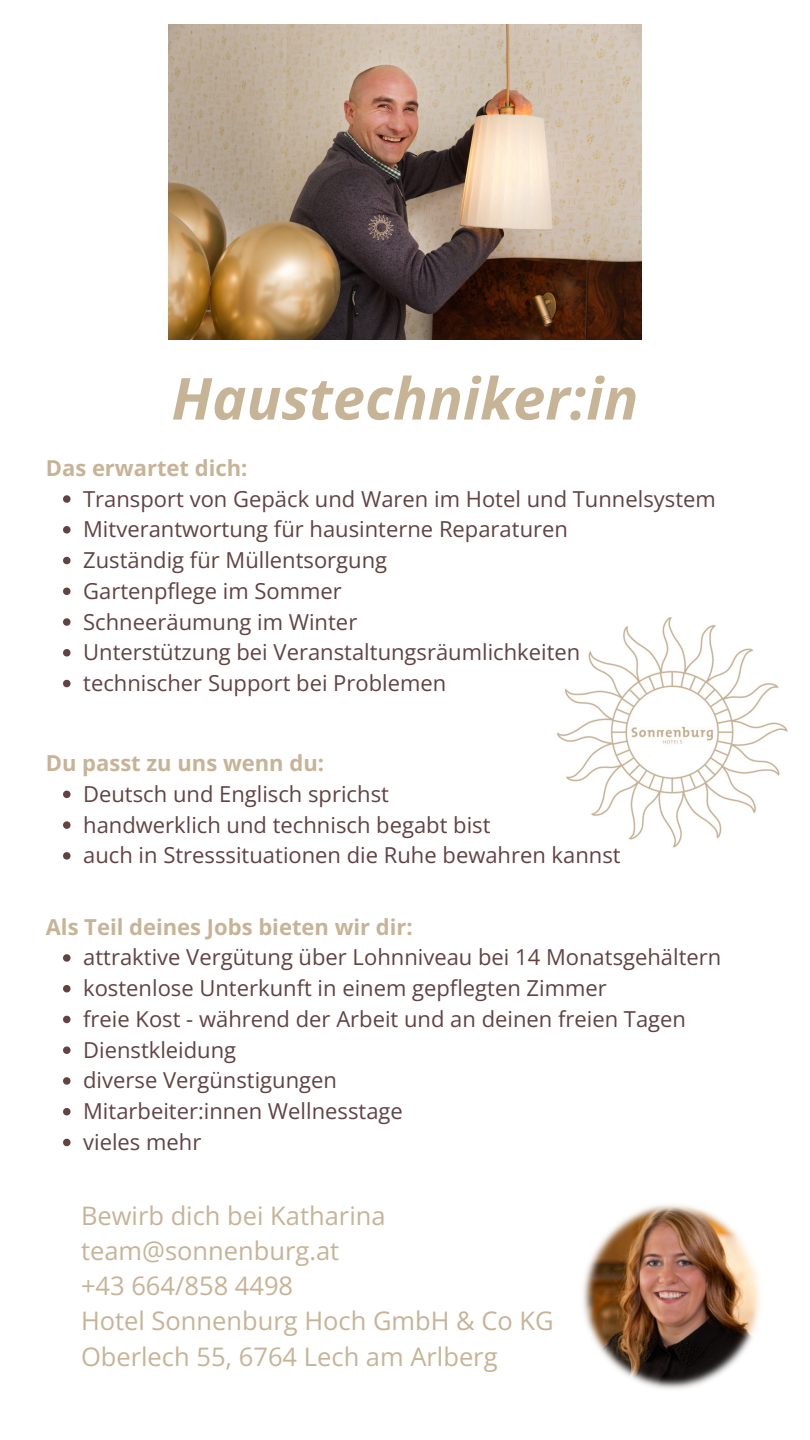
<style>
.page{position:relative;width:810px;height:1440px;background:#fff}
.page>*{position:absolute;margin:0;border:0;box-sizing:border-box;transform-origin:0 0}
.t1{font:italic 700 57.9px "Open Sans";color:#c7b396}
.t2{font:25.5px/35.2px "Open Sans";color:#c7b396}
.t3{font:22px "Open Sans";color:#624242}
.t4{font:700 22px "Open Sans";color:#c7b396}
</style>
<div class="page">
<img style="left:557px;top:617px;width:231px;height:231px">
<img style="left:583px;top:1204px;width:177px;height:185px">
<img style="left:169px;top:24px;width:472px;height:315px">
<svg style="left:63px;top:495px;width:8px;height:8px"></svg>
<svg style="left:63px;top:526px;width:8px;height:8px"></svg>
<svg style="left:63px;top:557px;width:8px;height:7px"></svg>
<svg style="left:63px;top:588px;width:8px;height:7px"></svg>
<svg style="left:63px;top:618px;width:8px;height:8px"></svg>
<svg style="left:63px;top:649px;width:8px;height:8px"></svg>
<svg style="left:63px;top:680px;width:8px;height:7px"></svg>
<svg style="left:63px;top:791px;width:8px;height:7px"></svg>
<svg style="left:63px;top:821px;width:8px;height:8px"></svg>
<svg style="left:63px;top:852px;width:8px;height:8px"></svg>
<svg style="left:63px;top:954px;width:8px;height:8px"></svg>
<svg style="left:63px;top:985px;width:8px;height:7px"></svg>
<svg style="left:63px;top:1016px;width:8px;height:7px"></svg>
<svg style="left:63px;top:1046px;width:8px;height:8px"></svg>
<svg style="left:63px;top:1077px;width:8px;height:8px"></svg>
<svg style="left:63px;top:1108px;width:8px;height:7px"></svg>
<svg style="left:63px;top:1139px;width:8px;height:7px"></svg>
<p class="t1" style="left:172px;top:358px;width:468px">Haustechniker:in</p>
<p class="t4" style="left:46px;top:452px;width:203px">Das erwartet dich:</p>
<p class="t3" style="left:83px;top:483px;width:634px">Transport von Gepäck und Waren im Hotel und Tunnelsystem</p>
<p class="t3" style="left:83px;top:514px;width:486px">Mitverantwortung für hausinterne Reparaturen</p>
<p class="t3" style="left:83px;top:545px;width:305px">Zuständig für Müllentsorgung</p>
<p class="t3" style="left:83px;top:575px;width:260px">Gartenpflege im Sommer</p>
<p class="t3" style="left:83px;top:606px;width:276px">Schneeräumung im Winter</p>
<p class="t3" style="left:83px;top:637px;width:499px">Unterstützung bei Veranstaltungsräumlichkeiten</p>
<p class="t3" style="left:83px;top:668px;width:365px">technischer Support bei Problemen</p>
<p class="t4" style="left:46px;top:748px;width:280px">Du passt zu uns wenn du:</p>
<p class="t3" style="left:83px;top:778px;width:307px">Deutsch und Englisch sprichst</p>
<h3 class="t3" style="left:83px;top:809px;width:409px">handwerklich und technisch begabt bist</h3>
<p class="t3" style="left:83px;top:840px;width:539px">auch in Stresssituationen die Ruhe bewahren kannst</p>
<p class="t4" style="left:46px;top:911px;width:369px">Als Teil deines Jobs bieten wir dir:</p>
<p class="t3" style="left:83px;top:942px;width:640px">attraktive Vergütung über Lohnniveau bei 14 Monatsgehältern</p>
<p class="t3" style="left:83px;top:973px;width:525px">kostenlose Unterkunft in einem gepflegten Zimmer</p>
<p class="t3" style="left:83px;top:1003px;width:604px">freie Kost - während der Arbeit und an deinen freien Tagen</p>
<p class="t3" style="left:83px;top:1034px;width:155px">Dienstkleidung</p>
<p class="t3" style="left:83px;top:1065px;width:255px">diverse Vergünstigungen</p>
<h2 class="t3" style="left:83px;top:1096px;width:321px">Mitarbeiter:innen Wellnesstage</h2>
<p class="t3" style="left:83px;top:1126px;width:120px">vieles mehr</p>
<p class="t2" style="left:81px;top:1197px;width:474px">Bewirb dich bei Katharina team@sonnenburg.at<br>+43 664/858 4498<br>Hotel Sonnenburg Hoch GmbH &amp; Co KG<br>Oberlech 55, 6764 Lech am Arlberg</p>
</div>
